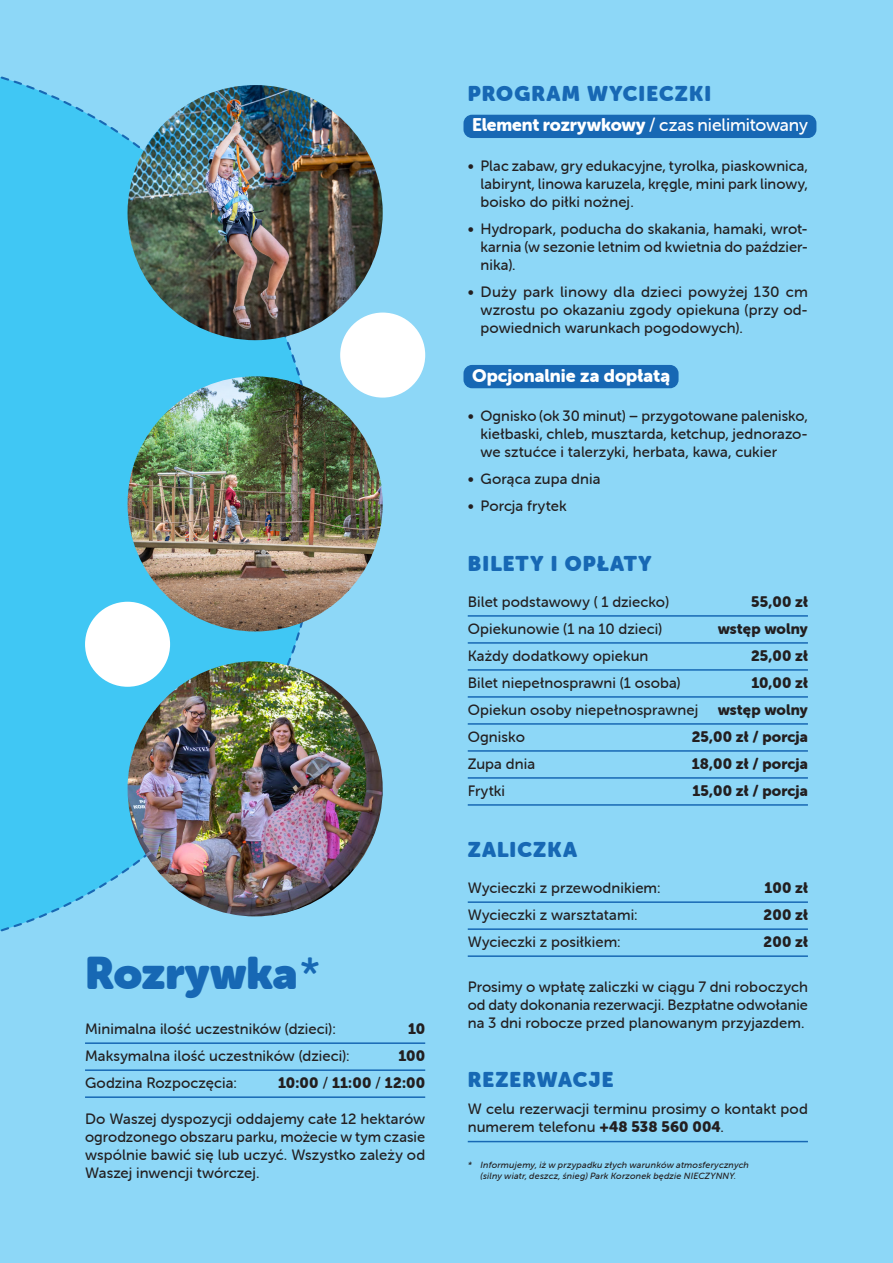
<style>
.page{position:relative;width:893px;height:1263px;background:#8dd7f7}
.page>*{position:absolute;margin:0;border:0;box-sizing:border-box;transform-origin:0 0}
.opis_dania{font:45px "Museo Sans Rounded";letter-spacing:-.005em;color:#1768b4}
.opis_dania-2{font:21px "Museo Sans Rounded";letter-spacing:.055em;color:#1768b4}
.opis_dania-3{font:18px "Museo Sans Rounded 500";letter-spacing:-.005em;color:#fff}
.opis_dania-4{font:18px "Museo Sans Rounded 900";color:#fff}
.opis_dania-5{font:15px/18px "Museo Sans Rounded 500";letter-spacing:.005em;color:#231f20;text-align:justify}
.opis_dania-6{font:15px "Museo Sans Rounded 900";letter-spacing:.005em;color:#231f20}
.opis_dania-7{font:italic 9px/10.8px "Museo Sans Rounded 500";letter-spacing:.02em;color:#231f20;text-align:center}
.s1{font-family:"Museo Sans Rounded 500"}
.s2{font-family:"Museo Sans Rounded 900"}
</style>
<div class="page">
<svg style="left:0;top:76px;width:320px;height:856px;background:#4bc8f3"></svg>
<div style="left:340px;top:313px;width:85px;height:85px;background:#fff;border-radius:43px"></div>
<div style="left:85px;top:602px;width:85px;height:85px;background:#fff;border-radius:43px"></div>
<div style="left:463px;top:115px;width:353px;height:23px;background:#1768b4;border-radius:9px"></div>
<div style="left:463px;top:365px;width:216px;height:23px;background:#1768b4;border-radius:9px"></div>
<hr style="left:468px;top:615px;width:340px;height:2px;background:#1768b4">
<hr style="left:468px;top:642px;width:340px;height:2px;background:#1768b4">
<hr style="left:468px;top:669px;width:340px;height:2px;background:#1768b4">
<hr style="left:468px;top:696px;width:340px;height:2px;background:#1768b4">
<hr style="left:468px;top:723px;width:340px;height:2px;background:#1768b4">
<hr style="left:468px;top:750px;width:340px;height:2px;background:#1768b4">
<hr style="left:468px;top:777px;width:340px;height:2px;background:#1768b4">
<hr style="left:468px;top:804px;width:340px;height:2px;background:#1768b4">
<hr style="left:468px;top:901px;width:340px;height:2px;background:#1768b4">
<hr style="left:468px;top:928px;width:340px;height:2px;background:#1768b4">
<hr style="left:468px;top:955px;width:340px;height:2px;background:#1768b4">
<hr style="left:468px;top:1141px;width:340px;height:1px;background:#1768b4">
<hr style="left:85px;top:1042px;width:340px;height:2px;background:#1768b4">
<hr style="left:85px;top:1069px;width:340px;height:2px;background:#1768b4">
<hr style="left:85px;top:1096px;width:340px;height:2px;background:#1768b4">
<img style="left:128px;top:661px;width:255px;height:255px;border-radius:128px">
<img style="left:128px;top:376px;width:255px;height:255px;border-radius:128px">
<img style="left:128px;top:85px;width:255px;height:255px;border-radius:128px">
<p class="opis_dania" style="left:85px;top:947px;width:237px">Rozrywka <span class="s1">*</span></p>
<p class="opis_dania-5" style="left:85px;top:1020px;width:252px">Minimalna ilość uczestników (dzieci):</p>
<p class="opis_dania-6" style="left:408px;top:1020px;width:19px">10</p>
<p class="opis_dania-5" style="left:85px;top:1047px;width:266px">Maksymalna ilość uczestników (dzieci):</p>
<p class="opis_dania-6" style="left:398px;top:1047px;width:28px">100</p>
<p class="opis_dania-5" style="left:85px;top:1074px;width:153px">Godzina Rozpoczęcia:</p>
<p class="opis_dania-6" style="left:278px;top:1074px;width:149px">10:00 <span class="s1">/</span> 11:00 <span class="s1">/</span> 12:00</p>
<p class="opis_dania-5" style="left:85px;top:1110px;width:342px">Do Waszej dyspozycji oddajemy całe 12 hektarów ogrodzonego obszaru parku, możecie w tym czasie wspólnie bawić się lub uczyć. Wszystko zależy od Waszej inwencji twórczej.</p>
<p class="opis_dania-2" style="left:468px;top:81px;width:245px">PROGRAM WYCIECZKI</p>
<p class="opis_dania-3" style="left:472px;top:115px;width:337px"><span class="s2">Element rozrywkowy</span> / czas nielimitowany</p>
<p class="opis_dania-5" style="left:480px;top:157px;width:329px;text-indent:-13px">• Plac zabaw, gry edukacyjne, tyrolka, piaskownica, labirynt, linowa karuzela, kręgle, mini park linowy, boisko do piłki nożnej.</p>
<p class="opis_dania-5" style="left:480px;top:220px;width:329px;text-indent:-13px">• Hydropark, poducha do skakania, hamaki, wrot&shy;karnia (w sezonie letnim od kwietnia do paździer&shy;nika).</p>
<p class="opis_dania-5" style="left:480px;top:283px;width:329px;text-indent:-13px">• Duży park linowy dla dzieci powyżej 130 cm wzrostu po okazaniu zgody opiekuna (przy od&shy;powiednich warunkach pogodowych).</p>
<p class="opis_dania-4" style="left:472px;top:365px;width:200px">Opcjonalnie za dopłatą</p>
<p class="opis_dania-5" style="left:480px;top:407px;width:329px;text-indent:-13px">• Ognisko (ok 30 minut) – przygotowane palenisko, kiełbaski, chleb, musztarda, ketchup, jednorazo&shy;we sztućce i talerzyki, herbata, kawa, cukier</p>
<p class="opis_dania-5" style="left:468px;top:470px;width:134px">• Gorąca zupa dnia</p>
<p class="opis_dania-5" style="left:468px;top:497px;width:100px">• Porcja frytek</p>
<p class="opis_dania-2" style="left:468px;top:551px;width:185px">BILETY I OPŁATY</p>
<p class="opis_dania-5" style="left:468px;top:593px;width:203px">Bilet podstawowy ( 1 dziecko)</p>
<p class="opis_dania-6" style="left:751px;top:593px;width:58px">55,00 zł</p>
<p class="opis_dania-5" style="left:468px;top:620px;width:196px">Opiekunowie (1 na 10 dzieci)</p>
<p class="opis_dania-6" style="left:718px;top:620px;width:92px">wstęp wolny</p>
<p class="opis_dania-5" style="left:468px;top:647px;width:182px">Każdy dodatkowy opiekun</p>
<p class="opis_dania-6" style="left:751px;top:647px;width:58px">25,00 zł</p>
<p class="opis_dania-5" style="left:468px;top:674px;width:214px">Bilet niepełnosprawni (1 osoba)</p>
<p class="opis_dania-6" style="left:751px;top:674px;width:58px">10,00 zł</p>
<p class="opis_dania-5" style="left:468px;top:701px;width:232px">Opiekun osoby niepełnosprawnej</p>
<p class="opis_dania-6" style="left:718px;top:701px;width:92px">wstęp wolny</p>
<p class="opis_dania-5" style="left:468px;top:728px;width:59px">Ognisko</p>
<p class="opis_dania-6" style="left:692px;top:728px;width:118px">25,00 zł / porcja</p>
<p class="opis_dania-5" style="left:468px;top:755px;width:69px">Zupa dnia</p>
<p class="opis_dania-6" style="left:692px;top:755px;width:118px">18,00 zł / porcja</p>
<p class="opis_dania-5" style="left:468px;top:782px;width:39px">Frytki</p>
<p class="opis_dania-6" style="left:692px;top:782px;width:117px">15,00 zł / porcja</p>
<p class="opis_dania-2" style="left:468px;top:837px;width:111px">ZALICZKA</p>
<p class="opis_dania-5" style="left:468px;top:879px;width:194px">Wycieczki z przewodnikiem:</p>
<p class="opis_dania-6" style="left:765px;top:879px;width:45px">100 zł</p>
<p class="opis_dania-5" style="left:468px;top:906px;width:171px">Wycieczki z warsztatami:</p>
<p class="opis_dania-6" style="left:764px;top:906px;width:46px">200 zł</p>
<p class="opis_dania-5" style="left:468px;top:933px;width:154px">Wycieczki z posiłkiem:</p>
<p class="opis_dania-6" style="left:764px;top:933px;width:46px">200 zł</p>
<p class="opis_dania-5" style="left:468px;top:978px;width:342px">Prosimy o wpłatę zaliczki w ciągu 7 dni roboczych od daty dokonania rezerwacji. Bezpłatne odwołanie na 3 dni robocze przed planowanym przyjazdem.</p>
<p class="opis_dania-2" style="left:468px;top:1068px;width:147px">REZERWACJE</p>
<p class="opis_dania-5" style="left:468px;top:1100px;width:342px">W celu rezerwacji terminu prosimy o kontakt pod numerem telefonu <span class="s2">+48 538 560 004</span>.</p>
<p class="opis_dania-7" style="left:468px;top:1160px;width:283px">* Informujemy, iż w przypadku złych warunków atmosferycznych (silny wiatr, deszcz, śnieg) Park Korzonek będzie NIECZYNNY.</p>
</div>
